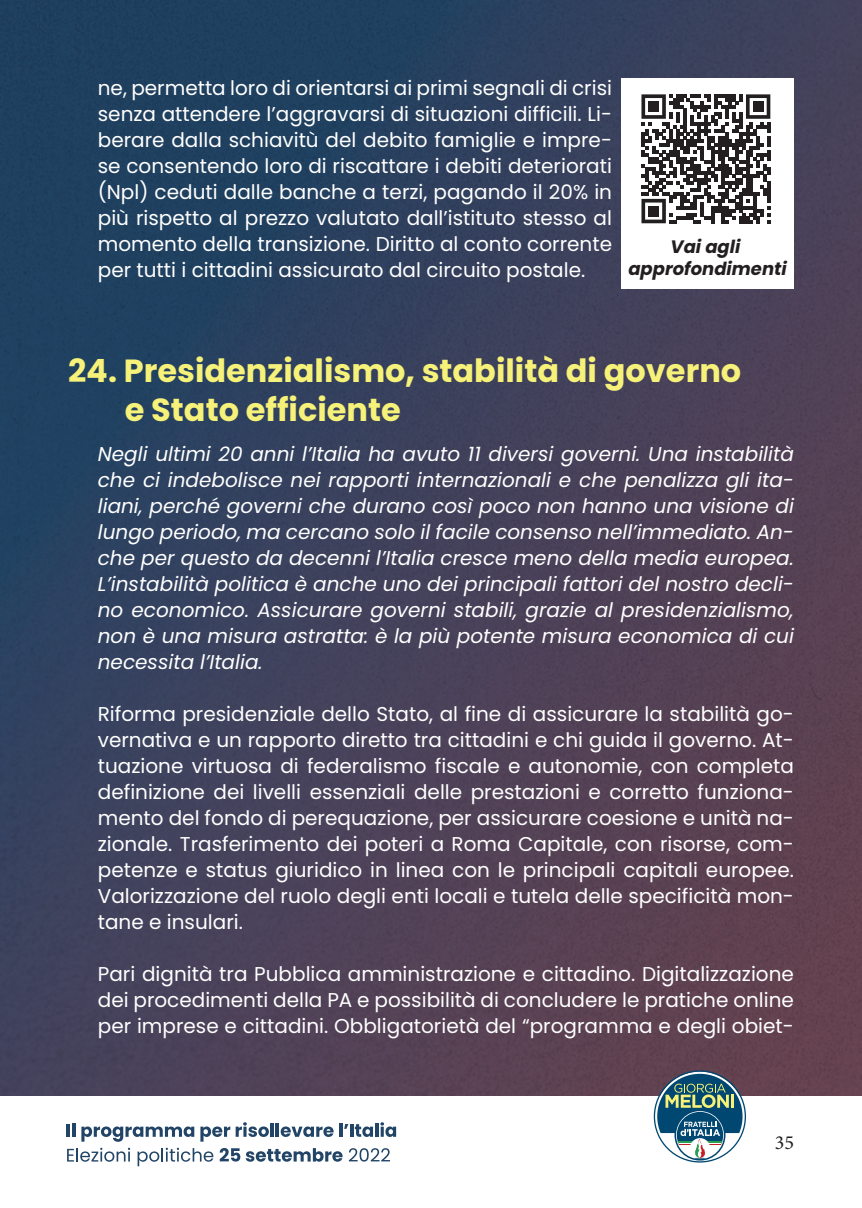
<style>
.page{position:relative;width:862px;height:1208px;background:#fff}
.page>*{position:absolute;margin:0;border:0;box-sizing:border-box;transform-origin:0 0}
.t1{font:700 32px/38.4px "Poppins";color:#f6f178}
.t2{font:20px/26px "Poppins";color:#fff;text-align:justify}
.t3{font:italic 20px/26px "Poppins";color:#fff;text-align:justify}
.t4{font:20px "Minion Pro";color:#231f20}
.t5{font:italic 700 18px/21.6px "Poppins";color:#231f20;text-align:center}
</style>
<div class="page">
<img style="left:0;top:0;width:862px;height:1096px">
<svg style="left:67px;top:1123px;width:8px;height:13px"></svg>
<svg style="left:81px;top:1126px;width:113px;height:15px"></svg>
<svg style="left:200px;top:1126px;width:30px;height:15px"></svg>
<svg style="left:236px;top:1122px;width:33px;height:15px"></svg>
<hr style="left:270px;top:1123px;width:4px;height:13px;background:#224567">
<svg style="left:276px;top:1122px;width:120px;height:15px"></svg>
<svg style="left:67px;top:1147px;width:63px;height:14px"></svg>
<svg style="left:138px;top:1147px;width:75px;height:19px"></svg>
<svg style="left:220px;top:1148px;width:20px;height:13px"></svg>
<svg style="left:246px;top:1148px;width:96px;height:13px"></svg>
<svg style="left:349px;top:1148px;width:41px;height:13px"></svg>
<svg style="left:654px;top:1070px;width:92px;height:92px"></svg>
<div style="left:622px;top:78px;width:172px;height:210px;background:#fff"></div>
<svg style="left:641px;top:94px;width:129px;height:129px"></svg>
<div style="left:648px;top:101px;width:11px;height:11px;background:#231f20"></div>
<div style="left:753px;top:101px;width:10px;height:11px;background:#231f20"></div>
<div style="left:648px;top:206px;width:11px;height:10px;background:#231f20"></div>
<p class="t2" style="left:98px;top:75px;width:516px">ne, permetta loro di orientarsi ai primi segnali di crisi senza attendere l’aggravarsi di situazioni difficili. Li&shy;berare dalla schiavitù del debito famiglie e impre&shy;se consentendo loro di riscattare i debiti deteriorati (Npl) ceduti dalle banche a terzi, pagando il 20% in più rispetto al prezzo valutato dall’istituto stesso al momento della transizione. Diritto al conto corrente per tutti i cittadini assicurato dal circuito postale.</p>
<p class="t5" style="left:628px;top:236px;width:160px">Vai agli approfondimenti</p>
<h1 class="t1" style="left:125px;top:352px;width:618px;text-indent:-57px">24. Presidenzialismo, stabilità di governo e Stato efficiente</h1>
<p class="t3" style="left:98px;top:440px;width:697px">Negli ultimi 20 anni l’Italia ha avuto 11 diversi governi. Una instabilità che ci indebolisce nei rapporti internazionali e che penalizza gli ita&shy;liani, perché governi che durano così poco non hanno una visione di lungo periodo, ma cercano solo il facile consenso nell’immediato. An&shy;che per questo da decenni l’Italia cresce meno della media europea.<br>L’instabilità politica è anche uno dei principali fattori del nostro decli&shy;no economico. Assicurare governi stabili, grazie al presidenzialismo, non è una misura astratta: è la più potente misura economica di cui necessita l’Italia.</p>
<p class="t2" style="left:98px;top:700px;width:697px">Riforma presidenziale dello Stato, al fine di assicurare la stabilità go&shy;vernativa e un rapporto diretto tra cittadini e chi guida il governo. At&shy;tuazione virtuosa di federalismo fiscale e autonomie, con completa definizione dei livelli essenziali delle prestazioni e corretto funziona&shy;mento del fondo di perequazione, per assicurare coesione e unità na&shy;zionale. Trasferimento dei poteri a Roma Capitale, con risorse, com&shy;petenze e status giuridico in linea con le principali capitali europee.<br>Valorizzazione del ruolo degli enti locali e tutela delle specificità mon&shy;tane e insulari.</p>
<p class="t2" style="left:98px;top:960px;width:697px">Pari dignità tra Pubblica amministrazione e cittadino. Digitalizzazione dei procedimenti della PA e possibilità di concludere le pratiche online per imprese e cittadini. Obbligatorietà del “programma e degli obiet-</p>
<p class="t4" style="left:775px;top:1130px;width:21px">35</p>
</div>
